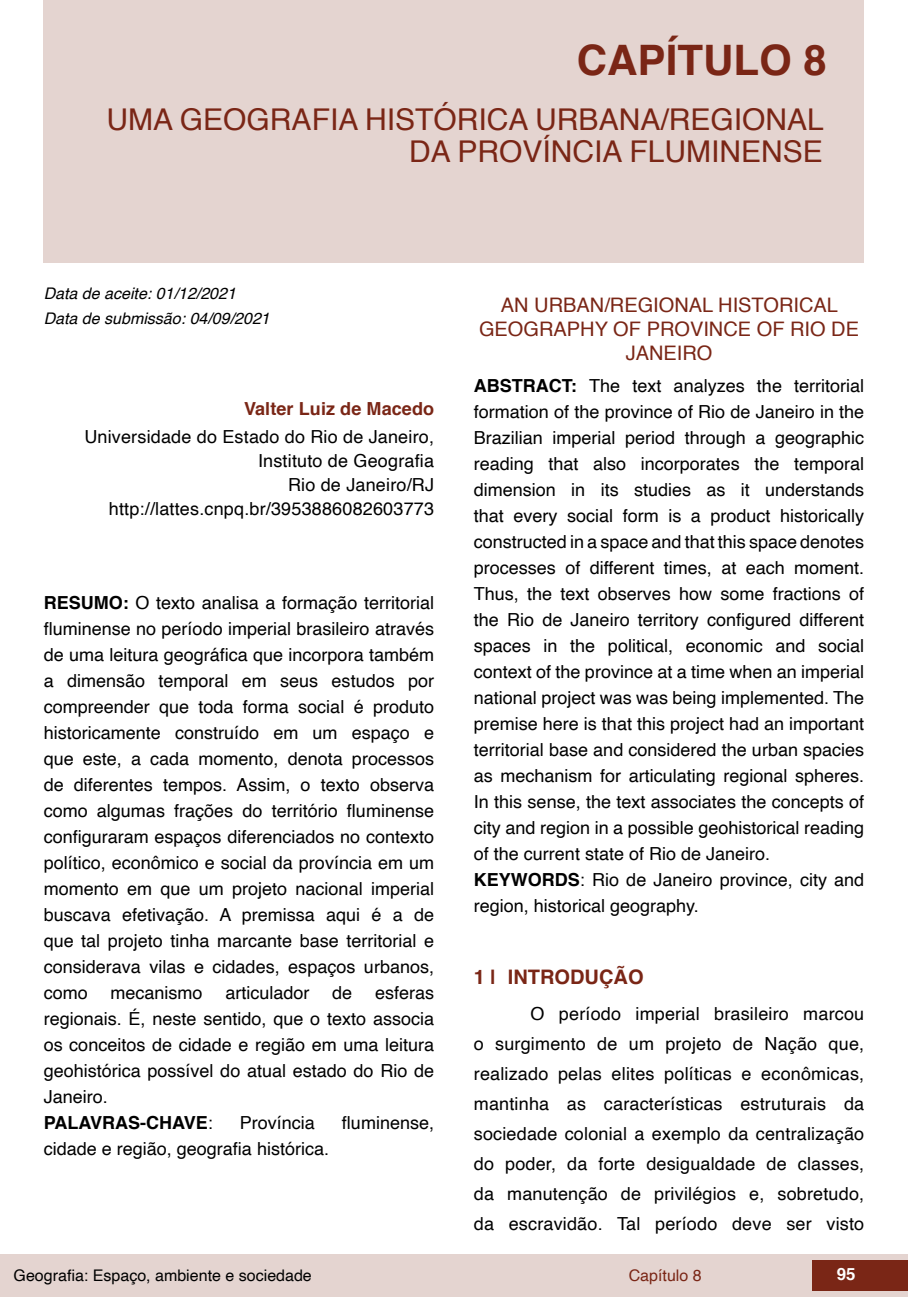
<style>
.page{position:relative;width:908px;height:1304px;background:#fff}
.page>*{position:absolute;margin:0;border:0;box-sizing:border-box;transform-origin:0 0}
.t1{font:700 42px "Helvetica";color:#7a2616}
.t2{font:30px/32px "Helvetica";color:#7a2616;text-align:right}
.t3{font:20px/24px "Helvetica";color:#7a2616;text-align:center}
.t4{font:700 20px "Helvetica";color:#7a2616}
.t5{font:18px/26px "Helvetica";color:#000;text-align:justify}
.t6{font:700 18px "Helvetica";letter-spacing:.005em;color:#7a2616}
.t7{font:700 16.8px "Helvetica";color:#fff}
.t8{font:italic 16px "Helvetica";color:#000}
.t9{font:16px "Helvetica";color:#000}
.t10{font:16px "Helvetica";color:#7a2616}
.s1{font-weight:700}
</style>
<div class="page">
<div style="left:0;top:1254px;width:906px;height:43px;background:#e4d4d0"></div>
<div style="left:812px;top:1261px;width:95px;height:30px;background:#7a2616"></div>
<div style="left:44px;top:0;width:819px;height:263px;background:#e4d4d0"></div>
<h1 class="t1" style="left:576px;top:26px;width:251px">CAPÍTULO 8</h1>
<h2 class="t2" style="left:106px;top:104px;width:718px">UMA GEOGRAFIA HISTÓRICA URBANA/REGIONAL<br>DA PROVÍNCIA FLUMINENSE</h2>
<p class="t8" style="left:44px;top:280px;width:194px">Data de aceite: 01/12/2021</p>
<p class="t8" style="left:44px;top:306px;width:227px">Data de submissão: 04/09/2021</p>
<p class="t6" style="left:244px;top:395px;width:191px">Valter Luiz de Macedo</p>
<p class="t5" style="left:84px;top:425px;width:351px;line-height:24px;text-align:right">Universidade do Estado do Rio de Janeiro,<br>Instituto de Geografia<br>Rio de Janeiro/RJ http://lattes.cnpq.br/3953886082603773</p>
<p class="t5" style="left:44px;top:590px;width:392px"><span class="s1">RESUMO:</span> O texto analisa a formação territorial fluminense no período imperial brasileiro através de uma leitura geográfica que incorpora também a dimensão temporal em seus estudos por compreender que toda forma social é produto historicamente construído em um espaço e que este, a cada momento, denota processos de diferentes tempos. Assim, o texto observa como algumas frações do território fluminense configuraram espaços diferenciados no contexto político, econômico e social da província em um momento em que um projeto nacional imperial buscava efetivação. A premissa aqui é a de que tal projeto tinha marcante base territorial e considerava vilas e cidades, espaços urbanos, como</p>
<p class="t5" style="left:44px;top:980px;width:392px;text-align:left;text-indent:331px">esferas regionais. É, neste sentido, que o texto associa os conceitos de cidade e região em uma leitura geohistórica possível do atual estado do Rio de<br>Janeiro.<br><span class="s1">PALAVRAS-CHAVE</span>:</p>
<p class="t5" style="left:110px;top:980px;width:94px">mecanismo</p>
<p class="t5" style="left:225px;top:980px;width:86px">articulador</p>
<p class="t5" style="left:332px;top:980px;width:22px">de</p>
<p class="t5" style="left:240px;top:1110px;width:77px">Província</p>
<p class="t5" style="left:342px;top:1110px;width:94px">fluminense,</p>
<p class="t5" style="left:44px;top:1136px;width:287px">cidade e região, geografia histórica.</p>
<p class="t3" style="left:479px;top:294px;width:381px">AN URBAN/REGIONAL HISTORICAL<br>GEOGRAPHY OF PROVINCE OF RIO DE<br>JANEIRO</p>
<p class="t5" style="left:473px;top:373px;width:392px;text-align:left"><span class="s1">ABSTRACT:</span> The text analyzes the territorial formation of the province of Rio de Janeiro in the Brazilian imperial period through a geographic reading that also incorporates the temporal dimension in its studies as it understands that every social form is a product historically constructed in a space and that this space denotes processes of different times, at each moment.<br>Thus, the text observes how some fractions of the Rio de Janeiro territory configured different spaces in the political, economic and social context of the province at a time when an imperial national project was was being implemented. The premise here is that this project had an important territorial base and considered the urban spacies as mechanism for articulating regional spheres.<br>In this sense, the text associates the concepts of city and region in a possible geohistorical reading of the current state of Rio de Janeiro.<br><span class="s1">KEYWORDS</span>: Rio de Janeiro province, city and region, historical geography.</p>
<p class="t4" style="left:473px;top:961px;width:171px">1 | INTRODUÇÃO</p>
<p class="t5" style="left:473px;top:999px;width:392px;line-height:30px;text-indent:57px">O período imperial brasileiro marcou o surgimento de um projeto de Nação que, realizado pelas elites políticas e econômicas, mantinha as características estruturais da sociedade colonial a exemplo da centralização do poder, da forte desigualdade de classes, da manutenção de privilégios e, sobretudo, da escravidão. Tal período deve ser visto</p>
<p class="t9" style="left:14px;top:1263px;width:299px">Geografia: Espaço, ambiente e sociedade</p>
<p class="t10" style="left:628px;top:1263px;width:74px">Capítulo 8</p>
<p class="t7" style="left:836px;top:1261px;width:20px">95</p>
</div>
